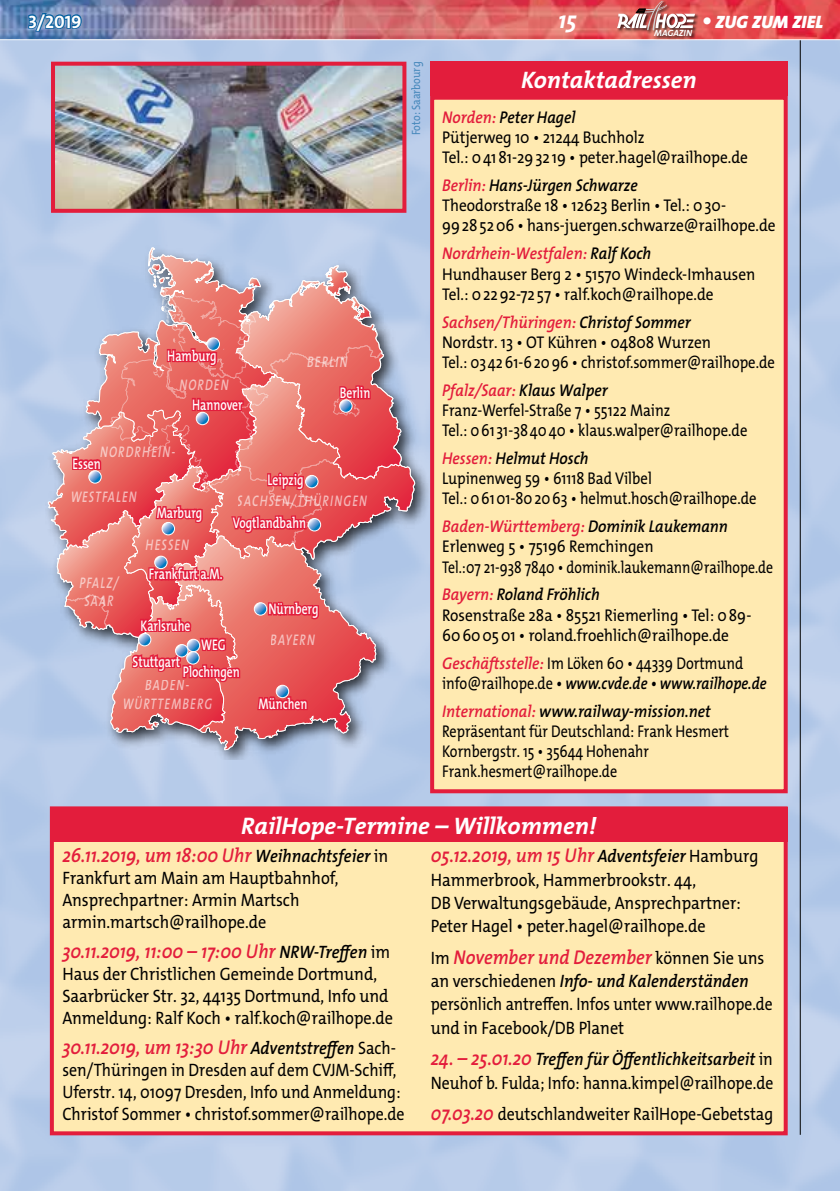
<style>
.page{position:relative;width:840px;height:1191px;background:#fff}
.page>*{position:absolute;margin:0;border:0;box-sizing:border-box;transform-origin:0 0}
.t1{font:italic 700 24px "The Mix Os F";color:#fff}
.t2{font:italic 600 20px "The Mix Os F";color:#e31d3c;scale:.9 1}
.t3{font:18px/22px "The Mix Os F";color:#000;scale:.9 1}
.t4{font:18px/22px "The Mix Os F";color:#000;scale:.88 1}
.t5{font:18px/23.4px "The Mix Os F";color:#000;scale:.89 1}
.t6{font:italic 900 18px "The Mix";color:#fff}
.t7{font:700 18px "The Mix Os F";color:#fff}
.t8{font:17px/20.2px "The Mix Os F";color:#000;scale:.9 1}
.t9{font:17px/20.2px "The Mix Os F";color:#000;scale:.86 1}
.t10{font:17px/20.2px "The Mix Os F";color:#000;scale:.83 1}
.t11{font:17px/20.2px "The Mix Os F";color:#000;scale:.84 1}
.t12{font:600 15.4px "The Mix Os F";color:#fff;scale:.75 1}
.t13{font:italic 600 15.4px/18.4px "The Mix Os F";letter-spacing:.1em;color:#fff;text-align:center;scale:.75 1}
.t14{font:12px "The Mix Os F";color:#005e9e;scale:.87 1}
.t15{font:italic 700 9px "The Mix Os F";color:#fff}
.s1{font-family:"The Mix Os F";font-weight:700;font-size:24px}
.s2{font-weight:600;font-style:italic;color:#e31d3c}
.s3{font-weight:600;font-style:italic}
.s4{font-size:18px;color:#000}
.s5{font-weight:400;font-style:normal;font-size:18px;color:#000}
.s6{font-weight:600;font-style:italic;font-size:20px;color:#e31d3c}
</style>
<div class="page">
<img style="left:0;top:40px;width:839px;height:1151px">
<hr style="left:799px;top:40px;width:1px;height:1094px;background:#000">
<img style="left:56px;top:67px;width:345px;height:141px">
<div style="left:51px;top:62px;width:355px;height:151px;border:4px solid #e31d3c"></div>
<div style="left:432px;top:98px;width:353px;height:693px;background:#ffeab1"></div>
<div style="left:430px;top:96px;width:357px;height:697px;border:4px solid #e31d3c"></div>
<div style="left:430px;top:62px;width:357px;height:34px;background:#e31d3c"></div>
<img style="left:45px;top:245px;width:385px;height:514px">
<svg style="left:171px;top:738px;width:207px;height:13px;background:#abb6cf"></svg>
<svg style="left:46px;top:249px;width:372px;height:489px;background:#d38891"></svg>
<div style="left:162px;top:522px;width:13px;height:13px;border:1px solid #fff;border-radius:50%"></div>
<div style="left:52px;top:808px;width:733px;height:325px;background:#ffeab1"></div>
<div style="left:50px;top:806px;width:737px;height:329px;border:4px solid #e31d3c"></div>
<div style="left:50px;top:808px;width:737px;height:34px;background:#e31d3c"></div>
<img style="left:0;top:0;width:839px;height:39px">
<svg style="left:27px;top:11px;width:56px;height:22px"></svg>
<div style="left:616px;top:1px;width:83px;height:39px;background:#000;opacity:.75"></div>
<svg style="left:616px;top:1px;width:78px;height:29px"></svg>
<p class="t7" style="left:28px;top:10px;width:55px">3/2019</p>
<h1 class="t1" style="left:558px;top:4px;width:20px">15</h1>
<p class="t6" style="left:701px;top:6px;width:122px"><span class="s1">•</span> ZUG ZUM ZIEL</p>
<p class="t15" style="left:653px;top:27px;width:39px">MAGAZIN</p>
<p class="t12" style="left:167px;top:346px;width:67px">Hamburg</p>
<p class="t12" style="left:192px;top:394px;width:68px">Hannover</p>
<p class="t13" style="left:179px;top:376px;width:67px">NORDEN</p>
<p class="t13" style="left:307px;top:352px;width:55px">BERLIN</p>
<p class="t12" style="left:340px;top:383px;width:42px">Berlin</p>
<p class="t13" style="left:100px;top:443px;width:102px">NORDRHEIN-</p>
<p class="t13" style="left:70px;top:488px;width:90px">WESTFALEN</p>
<p class="t12" style="left:72px;top:453px;width:39px">Essen</p>
<p class="t12" style="left:157px;top:503px;width:62px">Marburg</p>
<p class="t13" style="left:145px;top:536px;width:59px">HESSEN</p>
<p class="t12" style="left:267px;top:470px;width:49px">Leipzig</p>
<p class="t13" style="left:238px;top:492px;width:174px">SACHSEN/THÜRINGEN</p>
<p class="t12" style="left:233px;top:513px;width:99px">Vogtlandbahn</p>
<p class="t13" style="left:79px;top:573px;width:54px">PFALZ/<br>SAAR</p>
<p class="t12" style="left:149px;top:564px;width:100px">Frankfurt a.M.</p>
<p class="t12" style="left:140px;top:615px;width:68px">Karlsruhe</p>
<p class="t12" style="left:183px;top:662px;width:77px">Plochingen</p>
<p class="t12" style="left:201px;top:634px;width:34px">WEG</p>
<p class="t12" style="left:133px;top:651px;width:65px">Stuttgart</p>
<p class="t13" style="left:122px;top:676px;width:121px">BADEN-<br>WÜRTTEMBERG</p>
<p class="t12" style="left:268px;top:599px;width:68px">Nürnberg</p>
<p class="t13" style="left:270px;top:631px;width:61px">BAYERN</p>
<p class="t12" style="left:258px;top:693px;width:67px">München</p>
<p class="t14" style="left:408px;top:135px;width:86px;rotate:-90deg">Foto: Saarbourg</p>
<h1 class="t1" style="left:520px;top:64px;width:177px">Kontaktadressen</h1>
<p class="t8" style="left:442px;top:107px;width:341px"><span class="s2">Norden:</span> <span class="s3">Peter Hagel<br></span>Pütjerweg 10 • 21244 Buchholz<br>Tel.: 04181-2932 19 • peter.hagel@railhope.de</p>
<p class="t8" style="left:442px;top:175px;width:372px"><span class="s2">Berlin:</span> <span class="s3">Hans-Jürgen Schwarze<br></span>Theodorstraße 18 • 12623 Berlin • Tel.: 030-<br>99285206 • hans-juergen.schwarze@railhope.de</p>
<p class="t8" style="left:442px;top:244px;width:349px"><span class="s2">Nordrhein-Westfalen:</span> <span class="s3">Ralf Koch<br></span>Hundhauser Berg 2 • 51570 Windeck-Imhausen<br>Tel.: 02292-72 57 • ralf.koch@railhope.de</p>
<p class="t8" style="left:442px;top:312px;width:371px"><span class="s2">Sachsen/Thüringen:</span> <span class="s3">Christof Sommer<br></span>Nordstr. 13 • OT Kühren • 04808 Wurzen<br>Tel.: 034261-62096 • christof.sommer@railhope.de</p>
<p class="t9" style="left:442px;top:380px;width:356px"><span class="s2">Pfalz/Saar:</span> <span class="s3">Klaus Walper<br></span>Franz-Werfel-Straße 7 • 55122 Mainz<br>Tel.: 061 31-384040 • klaus.walper@railhope.de</p>
<p class="t9" style="left:442px;top:448px;width:367px"><span class="s2">Hessen:</span> <span class="s3">Helmut Hosch<br></span>Lupinenweg 59 • 61118 Bad Vilbel<br>Tel.: 06101-802063 • helmut.hosch@railhope.de</p>
<p class="t8" style="left:442px;top:516px;width:369px"><span class="s2">Baden-Württemberg:</span> <span class="s3">Dominik Laukemann<br></span>Erlenweg 5 • 75196 Remchingen<br>Tel.:07 21-938 7840 • dominik.laukemann@railhope.de</p>
<p class="t8" style="left:442px;top:585px;width:345px"><span class="s2">Bayern:</span> <span class="s3">Roland Fröhlich<br></span>Rosenstraße 28a • 85521 Riemerling • Tel: 089-<br>60600501 • roland.froehlich@railhope.de</p>
<p class="t11" style="left:442px;top:653px;width:387px"><span class="s2">Geschäftsstelle:</span> Im Löken 60 • 44339 Dortmund info@railhope.de <span class="s3">• www.cvde.de • www.railhope.de</span></p>
<p class="t10" style="left:442px;top:701px;width:347px"><span class="s2">International:</span> <span class="s3">www.railway-mission.net </span>Repräsentant für Deutschland: Frank Hesmert Kornbergstr. 15 • 35644 Hohenahr Frank.hesmert@railhope.de</p>
<h1 class="t1" style="left:241px;top:810px;width:357px">RailHope-Termine – Willkommen!</h1>
<p class="t2" style="left:62px;top:843px;width:363px">26.11.2019, um 18:00 Uhr <span class="s4">Weihnachtsfeier</span> <span class="s5">in</span></p>
<p class="t3" style="left:62px;top:867px;width:308px">Frankfurt am Main am Hauptbahnhof,<br>Ansprechpartner: Armin Martsch armin.martsch@railhope.de</p>
<p class="t2" style="left:62px;top:938px;width:365px">30.11.2019, 11:00 – 17:00 Uhr <span class="s4">NRW-Treffen</span> <span class="s5">im</span></p>
<p class="t3" style="left:62px;top:963px;width:369px">Haus der Christlichen Gemeinde Dortmund,<br>Saarbrücker Str. 32, 44135 Dortmund, Info und<br>Anmeldung: Ralf Koch • ralf.koch@railhope.de</p>
<p class="t2" style="left:62px;top:1034px;width:372px">30.11.2019, um 13:30 Uhr <span class="s4">Adventstreffen</span> <span class="s5">Sach-</span></p>
<p class="t4" style="left:62px;top:1059px;width:390px">sen/Thüringen in Dresden auf dem CVJM-Schiff,<br>Uferstr. 14, 01097 Dresden, Info und Anmeldung:<br>Christof Sommer • christof.sommer@railhope.de</p>
<p class="t2" style="left:430px;top:843px;width:365px">05.12.2019, um 15 Uhr <span class="s4">Adventsfeier</span> <span class="s5">Hamburg</span></p>
<p class="t3" style="left:430px;top:868px;width:346px;line-height:23.4px">Hammerbrook, Hammerbrookstr. 44,<br>DB Verwaltungsgebäude, Ansprechpartner:<br>Peter Hagel • peter.hagel@railhope.de</p>
<p class="t2" style="left:430px;top:944px;width:372px"><span class="s5">Im</span> November und Dezember <span class="s5">können Sie uns</span></p>
<p class="t3" style="left:430px;top:969px;width:381px;line-height:23.4px">an verschiedenen <span class="s3">Info- und Kalenderständen </span>persönlich antreffen. Infos unter www.railhope.de und in Facebook/DB Planet</p>
<p class="t5" style="left:430px;top:1047px;width:386px"><span class="s6">24. – 25.01.20</span> <span class="s3">Treffen für Öffentlichkeitsarbeit</span> in<br>Neuhof b. Fulda; Info: hanna.kimpel@railhope.de</p>
<p class="t4" style="left:430px;top:1103px;width:390px"><span class="s6">07.03.20</span> deutschlandweiter RailHope-Gebetstag</p>
</div>
